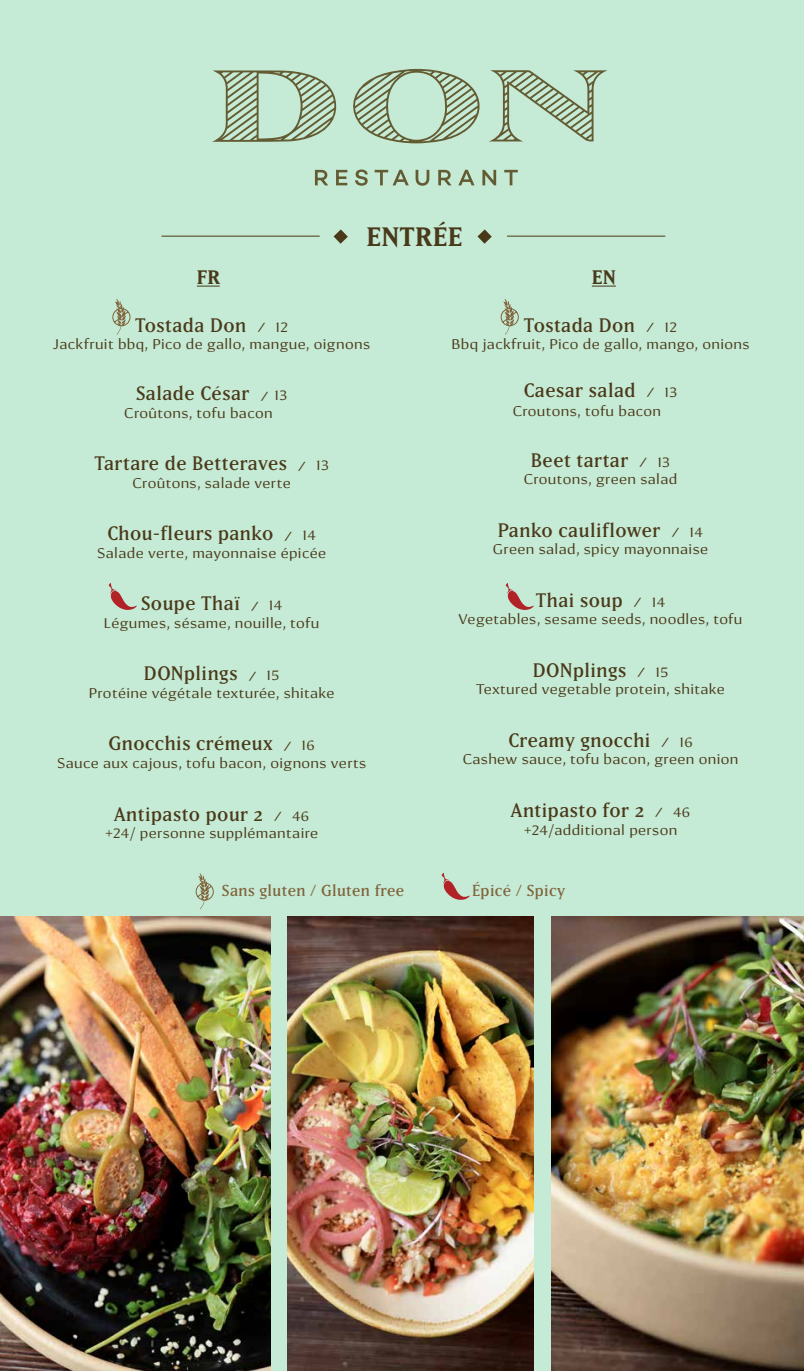
<style>
.page{position:relative;width:804px;height:1371px;background:#fff}
.page>*{position:absolute;margin:0;border:0;box-sizing:border-box;transform-origin:0 0}
.t1{font:700 26.25px "Matrix IIOT";letter-spacing:.025em;color:#49391b}
.t2{font:19.25px "Matrix IIOT";letter-spacing:.025em;color:#4a3919}
.t3{font:700 19.25px "Matrix IIOT";color:#49391b}
.t4{font:15.75px "Matrix IIOT";letter-spacing:.025em;color:#80643b}
.t5{font:14px "Conglomerate";letter-spacing:.025em;color:#4a3919}
.s1{color:#49391b}
.s2{font-family:"Conglomerate";font-size:9.28px}
.s3{font-family:"Conglomerate";font-size:14px}
</style>
<div class="page">
<div style="left:0;top:0;width:803px;height:1370px;background:#c5ead5"></div>
<svg style="left:212px;top:70px;width:125px;height:72px"></svg>
<svg style="left:353px;top:69px;width:254px;height:74px"></svg>
<svg style="left:315px;top:170px;width:13px;height:15px"></svg>
<svg style="left:336px;top:170px;width:11px;height:15px"></svg>
<svg style="left:355px;top:169px;width:12px;height:17px"></svg>
<svg style="left:374px;top:170px;width:34px;height:15px"></svg>
<svg style="left:415px;top:170px;width:14px;height:16px"></svg>
<svg style="left:438px;top:170px;width:13px;height:15px"></svg>
<svg style="left:458px;top:170px;width:16px;height:15px"></svg>
<svg style="left:482px;top:170px;width:14px;height:15px"></svg>
<svg style="left:504px;top:170px;width:13px;height:15px"></svg>
<svg style="left:333px;top:229px;width:15px;height:15px"></svg>
<svg style="left:477px;top:229px;width:14px;height:15px"></svg>
<hr style="left:507px;top:236px;width:158px;height:1px;background:#4a3919">
<hr style="left:161px;top:236px;width:158px;height:1px;background:#4a3919">
<img style="left:0;top:916px;width:270px;height:454px">
<img style="left:287px;top:916px;width:246px;height:454px">
<img style="left:551px;top:916px;width:252px;height:454px">
<svg style="left:196px;top:873px;width:17px;height:36px"></svg>
<svg style="left:441px;top:873px;width:28px;height:27px"></svg>
<svg style="left:197px;top:286px;width:23px;height:1px"></svg>
<svg style="left:591px;top:286px;width:24px;height:1px"></svg>
<svg style="left:112px;top:298px;width:18px;height:37px"></svg>
<svg style="left:500px;top:298px;width:18px;height:37px"></svg>
<svg style="left:109px;top:583px;width:28px;height:27px"></svg>
<svg style="left:505px;top:583px;width:28px;height:27px"></svg>
<h1 class="t1" style="left:366px;top:220px;width:97px">ENTRÉE</h1>
<h2 class="t3" style="left:197px;top:266px;width:24px">FR</h2>
<h2 class="t3" style="left:591px;top:266px;width:26px">EN</h2>
<h2 class="t2" style="left:135px;top:313px;width:154px">Tostada <span class="s1">Don</span> <span class="s2">/</span> <span class="s3">12</span></h2>
<p class="t5" style="left:53px;top:335px;width:318px">Jackfruit bbq, Pico de gallo, mangue, oignons</p>
<h2 class="t2" style="left:136px;top:382px;width:153px">Salade César <span class="s2">/</span> <span class="s3">13</span></h2>
<h2 class="t2" style="left:524px;top:313px;width:154px">Tostada Don <span class="s2">/</span> <span class="s3">12</span></h2>
<p class="t5" style="left:451px;top:335px;width:299px">Bbq jackfruit, Pico de gallo, mango, onions</p>
<h2 class="t2" style="left:523px;top:378px;width:155px">Caesar salad <span class="s2">/</span> <span class="s3">13</span></h2>
<p class="t5" style="left:124px;top:404px;width:150px">Croûtons, tofu bacon</p>
<p class="t5" style="left:512px;top:402px;width:150px">Croutons, tofu bacon</p>
<h2 class="t2" style="left:94px;top:452px;width:236px">Tartare de Betteraves <span class="s2">/</span> <span class="s3">13</span></h2>
<p class="t5" style="left:132px;top:474px;width:160px">Croûtons, salade verte</p>
<h2 class="t2" style="left:107px;top:522px;width:210px">Chou-fleurs panko <span class="s2">/</span> <span class="s3">14</span></h2>
<p class="t5" style="left:97px;top:544px;width:230px">Salade verte, mayonnaise épicée</p>
<h2 class="t2" style="left:141px;top:592px;width:143px">Soupe Thaï <span class="s2">/</span> <span class="s3">14</span></h2>
<p class="t5" style="left:104px;top:614px;width:217px">Légumes, sésame, nouille, tofu</p>
<h2 class="t2" style="left:144px;top:662px;width:137px">DONplings <span class="s2">/</span> <span class="s3">15</span></h2>
<p class="t5" style="left:89px;top:684px;width:247px">Protéine végétale texturée, shitake</p>
<h2 class="t2" style="left:108px;top:732px;width:208px">Gnocchis crémeux <span class="s2">/</span> <span class="s3">16</span></h2>
<p class="t5" style="left:57px;top:754px;width:310px">Sauce aux cajous, tofu bacon, oignons verts</p>
<h2 class="t2" style="left:114px;top:802px;width:196px">Antipasto pour 2 <span class="s2">/</span> <span class="s3">46</span></h2>
<p class="t5" style="left:105px;top:824px;width:214px">+24/ personne supplémantaire</p>
<h2 class="t2" style="left:530px;top:448px;width:141px">Beet tartar <span class="s2">/</span> <span class="s3">13</span></h2>
<p class="t5" style="left:523px;top:470px;width:155px">Croutons, green salad</p>
<h2 class="t2" style="left:497px;top:518px;width:206px">Panko cauliflower <span class="s2">/</span> <span class="s3">14</span></h2>
<p class="t5" style="left:492px;top:540px;width:217px">Green salad, spicy mayonnaise</p>
<h2 class="t2" style="left:535px;top:588px;width:131px">Thai soup <span class="s2">/</span> <span class="s3">14</span></h2>
<p class="t5" style="left:458px;top:610px;width:285px">Vegetables, sesame seeds, noodles, tofu</p>
<h2 class="t2" style="left:532px;top:658px;width:137px">DONplings <span class="s2">/</span> <span class="s3">15</span></h2>
<p class="t5" style="left:476px;top:680px;width:250px">Textured vegetable protein, shitake</p>
<h2 class="t2" style="left:508px;top:728px;width:186px">Creamy gnocchi <span class="s2">/</span> <span class="s3">16</span></h2>
<p class="t5" style="left:462px;top:750px;width:277px">Cashew sauce, tofu bacon, green onion</p>
<h2 class="t2" style="left:510px;top:798px;width:181px">Antipasto for 2 <span class="s2">/</span> <span class="s3">46</span></h2>
<p class="t5" style="left:523px;top:820px;width:155px">+24/additional person</p>
<p class="t4" style="left:222px;top:880px;width:184px">Sans gluten / Gluten free</p>
<p class="t4" style="left:472px;top:880px;width:94px">Épicé / Spicy</p>
</div>
